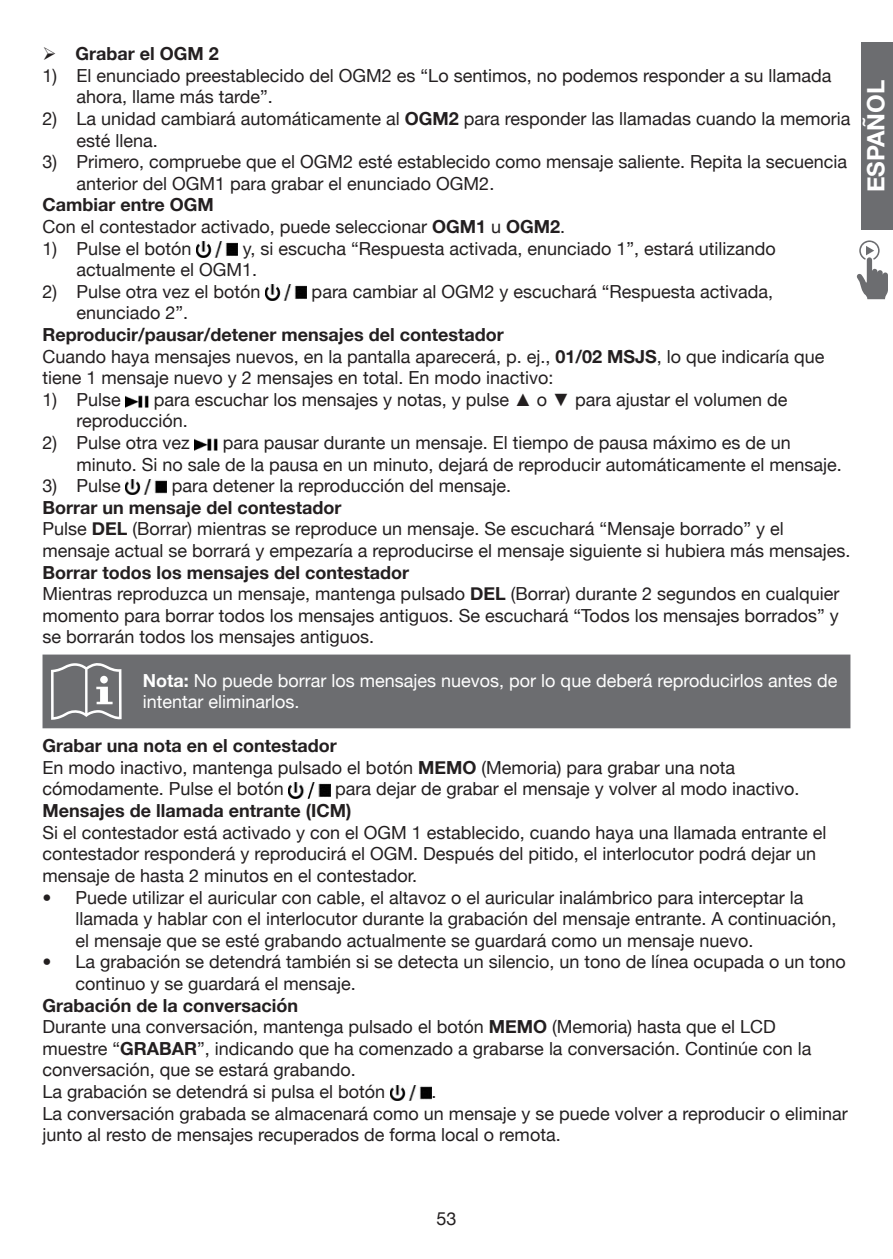
<style>
.page{position:relative;width:893px;height:1259px;background:#fff}
.page>*{position:absolute;margin:0;border:0;box-sizing:border-box;transform-origin:0 0}
.t1{font:700 24px "Helvetica Neue";color:#fff}
.Body{font:18px/21.6px "Helvetica Neue";color:#231f20}
.Body-2{font:700 18px "Helvetica Neue";color:#231f20}
.NOTE{font:18px/21px "Helvetica Neue";color:#fff}
.s1{font-weight:700}
.s2{font-family:"Arial"}
</style>
<div class="page">
<div style="left:861px;top:43px;width:32px;height:187px;background:#6c6d70"></div>
<svg style="left:856px;top:240px;width:32px;height:59px"></svg>
<img style="left:197px;top:242px;width:41px;height:15px">
<img style="left:266px;top:285px;width:41px;height:15px">
<img style="left:126px;top:395px;width:23px;height:13px">
<img style="left:195px;top:439px;width:23px;height:12px">
<img style="left:126px;top:479px;width:41px;height:16px">
<div style="left:43px;top:654px;width:807px;height:74px;background:#6c6d70"></div>
<svg style="left:51px;top:663px;width:71px;height:57px"></svg>
<img style="left:289px;top:782px;width:41px;height:16px">
<img style="left:390px;top:1085px;width:41px;height:15px">
<p class="Body-2" style="left:76px;top:40px;width:145px">Grabar el OGM 2</p>
<p class="Body" style="left:77px;top:64px;width:756px;text-indent:-34px">1) El enunciado preestablecido del OGM2 es “Lo sentimos, no podemos responder a su llamada ahora, llame más tarde”.</p>
<p class="Body" style="left:77px;top:107px;width:775px;text-indent:-34px">2) La unidad cambiará automáticamente al <span class="s1">OGM2</span> para responder las llamadas cuando la memoria esté llena.</p>
<p class="Body" style="left:77px;top:151px;width:772px;text-indent:-34px">3) Primero, compruebe que el OGM2 esté establecido como mensaje saliente. Repita la secuencia anterior del OGM1 para grabar el enunciado OGM2.</p>
<p class="Body-2" style="left:43px;top:191px;width:173px">Cambiar entre OGM</p>
<p class="Body" style="left:43px;top:215px;width:524px">Con el contestador activado, puede seleccionar <span class="s1">OGM1</span> u <span class="s1">OGM2</span>.</p>
<p class="Body" style="left:43px;top:237px;width:151px">1) Pulse el botón</p>
<p class="Body" style="left:77px;top:237px;width:701px;text-indent:166px">y, si escucha “Respuesta activada, enunciado 1”, estará utilizando actualmente el OGM1.</p>
<p class="Body" style="left:43px;top:280px;width:220px">2) Pulse otra vez el botón</p>
<p class="Body" style="left:312px;top:280px;width:463px">para cambiar al OGM2 y escuchará “Respuesta activada,</p>
<p class="Body" style="left:77px;top:302px;width:113px">enunciado 2”.</p>
<p class="Body-2" style="left:43px;top:320px;width:463px">Reproducir/pausar/detener mensajes del contestador</p>
<p class="Body" style="left:43px;top:345px;width:783px">Cuando haya mensajes nuevos, en la pantalla aparecerá, p. ej., <span class="s1">01/02 MSJS</span>, lo que indicaría que tiene 1 mensaje nuevo y 2 mensajes en total. En modo inactivo:</p>
<p class="Body" style="left:43px;top:388px;width:80px">1) Pulse</p>
<p class="Body" style="left:77px;top:388px;width:712px;text-indent:77px">para escuchar los mensajes y notas, y pulse <span class="s2">▲</span> o <span class="s2">▼</span> para ajustar el volumen de reproducción.</p>
<p class="Body" style="left:43px;top:431px;width:149px">2) Pulse otra vez</p>
<p class="Body" style="left:77px;top:431px;width:767px;text-indent:146px">para pausar durante un mensaje. El tiempo de pausa máximo es de un minuto. Si no sale de la pausa en un minuto, dejará de reproducir automáticamente el mensaje.</p>
<p class="Body" style="left:43px;top:475px;width:80px">3) Pulse</p>
<p class="Body" style="left:172px;top:475px;width:341px">para detener la reproducción del mensaje.</p>
<p class="Body-2" style="left:43px;top:493px;width:300px">Borrar un mensaje del contestador</p>
<p class="Body" style="left:43px;top:518px;width:809px">Pulse <span class="s1">DEL</span> (Borrar) mientras se reproduce un mensaje. Se escuchará “Mensaje borrado” y el mensaje actual se borrará y empezaría a reproducirse el mensaje siguiente si hubiera más mensajes.</p>
<p class="Body-2" style="left:43px;top:558px;width:368px">Borrar todos los mensajes del contestador</p>
<p class="Body" style="left:43px;top:583px;width:798px;text-align:justify">Mientras reproduzca un mensaje, mantenga pulsado <span class="s1">DEL</span> (Borrar) durante 2 segundos en cualquier momento para borrar todos los mensajes antiguos. Se escuchará “Todos los mensajes borrados” y se borrarán todos los mensajes antiguos.</p>
<p class="NOTE" style="left:143px;top:670px;width:696px"><span class="s1">Nota:</span> No puede borrar los mensajes nuevos, por lo que deberá reproducirlos antes de intentar eliminarlos.</p>
<p class="Body-2" style="left:43px;top:731px;width:296px">Grabar una nota en el contestador</p>
<p class="Body" style="left:43px;top:756px;width:694px">En modo inactivo, mantenga pulsado el botón <span class="s1">MEMO</span> (Memoria) para grabar una nota cómodamente. Pulse el botón</p>
<p class="Body" style="left:335px;top:778px;width:466px">para dejar de grabar el mensaje y volver al modo inactivo.</p>
<p class="Body-2" style="left:43px;top:796px;width:310px">Mensajes de llamada entrante (ICM)</p>
<p class="Body" style="left:43px;top:821px;width:785px">Si el contestador está activado y con el OGM 1 establecido, cuando haya una llamada entrante el contestador responderá y reproducirá el OGM. Después del pitido, el interlocutor podrá dejar un mensaje de hasta 2 minutos en el contestador.</p>
<p class="Body" style="left:76px;top:886px;width:762px;text-indent:-33px">• Puede utilizar el auricular con cable, el altavoz o el auricular inalámbrico para interceptar la llamada y hablar con el interlocutor durante la grabación del mensaje entrante. A continuación, el mensaje que se esté grabando actualmente se guardará como un mensaje nuevo.</p>
<p class="Body" style="left:76px;top:951px;width:772px;text-indent:-33px">• La grabación se detendrá también si se detecta un silencio, un tono de línea ocupada o un tono continuo y se guardará el mensaje.</p>
<p class="Body-2" style="left:43px;top:991px;width:257px">Grabación de la conversación</p>
<p class="Body" style="left:43px;top:1015px;width:770px">Durante una conversación, mantenga pulsado el botón <span class="s1">MEMO</span> (Memoria) hasta que el LCD muestre “<span class="s1">GRABAR</span>”, indicando que ha comenzado a grabarse la conversación. Continúe con la conversación, que se estará grabando.</p>
<p class="Body" style="left:43px;top:1080px;width:344px">La grabación se detendrá si pulsa el botón</p>
<p class="Body" style="left:431px;top:1080px;width:7px">.</p>
<p class="Body" style="left:43px;top:1102px;width:807px">La conversación grabada se almacenará como un mensaje y se puede volver a reproducir o eliminar junto al resto de mensajes recuperados de forma local o remota.</p>
<h1 class="t1" style="left:857px;top:192px;width:114px;rotate:-90deg">ESPAÑOL</h1>
<p class="Body" style="left:436px;top:1207px;width:22px">53</p>
</div>
